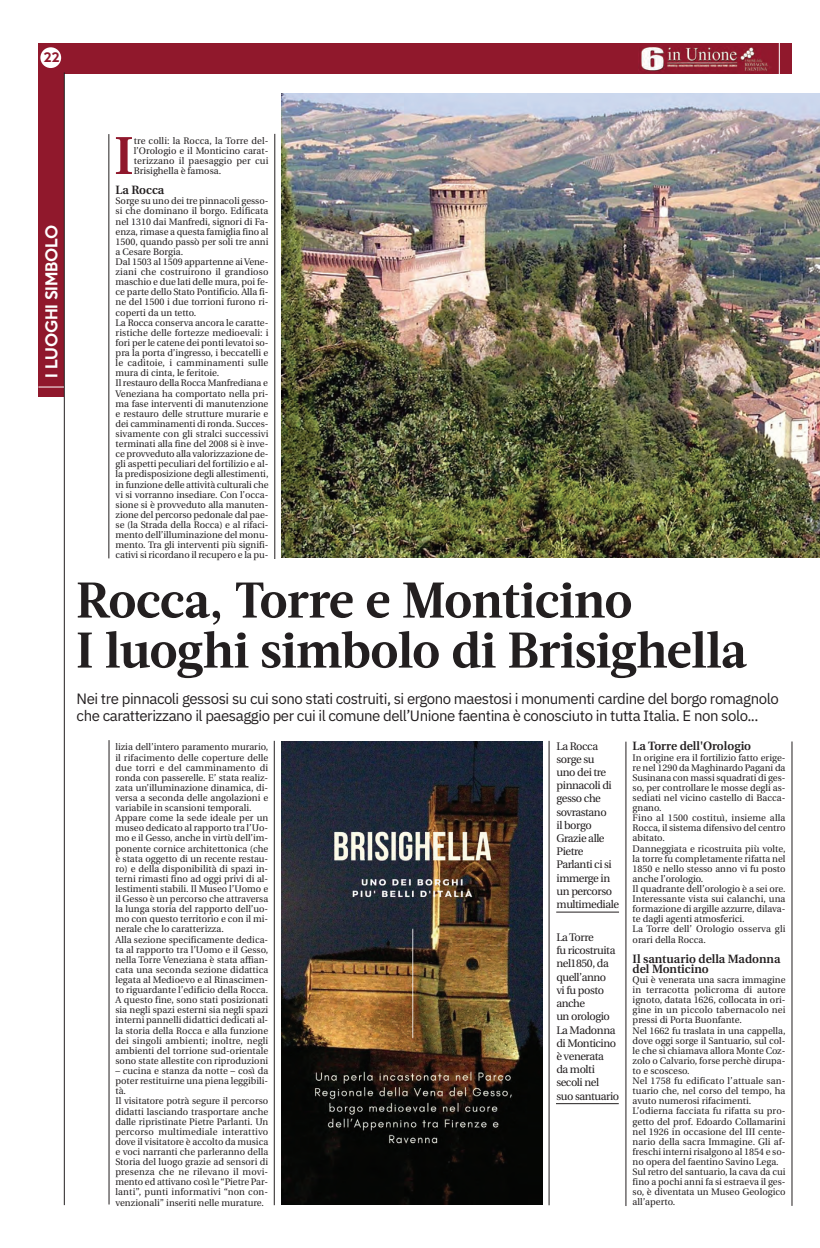
<style>
.page{position:relative;width:820px;height:1248px;background:#fff}
.page>*{position:absolute;margin:0;border:0;box-sizing:border-box;transform-origin:0 0}
.t1{font:600 53.3px "Utopia";color:#90182c}
.t2{font:700 50px/50px "Acta";letter-spacing:-.015em;color:#231f20}
.t3{font:15px/17px "IBM Plex Sans";letter-spacing:-.03em;color:#231f20}
.t4{font:500 15px "Keep Calm";color:#fff}
.t5{font:600 12px/10.1px "Utopia";color:#231f20}
.t6{font:500 12px "Keep Calm";color:#90182c}
.t7{font:11px/13.2px "Utopia";letter-spacing:-.035em;color:#231f20}
.t8{font:9.5px/10.1px "Utopia";color:#231f20}
</style>
<div class="page">
<div style="left:39px;top:43px;width:752px;height:31px;background:#90182c"></div>
<div style="left:38px;top:43px;width:26px;height:354px;background:#90182c"></div>
<div style="left:40px;top:47px;width:21px;height:21px;background:#fff;border-radius:50%"></div>
<hr style="left:64px;top:72px;width:1px;height:1132px;background:#231f20">
<svg style="left:38px;top:386px;width:26px;height:1px"></svg>
<hr style="left:778px;top:41px;width:1px;height:37px;background:#fff">
<img style="left:641px;top:47px;width:129px;height:24px">
<hr style="left:109px;top:134px;width:1px;height:424px;background:#231f20">
<hr style="left:274px;top:134px;width:1px;height:425px;background:#231f20">
<img style="left:281px;top:93px;width:538px;height:464px">
<hr style="left:109px;top:740px;width:1px;height:464px;background:#231f20">
<hr style="left:274px;top:740px;width:1px;height:464px;background:#231f20">
<hr style="left:625px;top:741px;width:1px;height:464px;background:#231f20">
<hr style="left:791px;top:741px;width:1px;height:464px;background:#231f20">
<hr style="left:548px;top:740px;width:1px;height:465px;background:#231f20">
<hr style="left:556px;top:911px;width:62px;height:1px;background:#231f20">
<hr style="left:555px;top:1103px;width:63px;height:1px;background:#231f20">
<img style="left:281px;top:741px;width:261px;height:463px">
<p class="t6" style="left:43px;top:51px;width:18px">22</p>
<h3 class="t4" style="left:43px;top:378px;width:155px;rotate:-90deg">I LUOGHI SIMBOLO</h3>
<h1 class="t1" style="left:114px;top:134px;width:21px">I</h1>
<p class="t8" style="left:134px;top:136px;width:136px;text-align:justify">tre colli: la Rocca, la Torre del&shy;l’Orologio e il Monticino carat&shy;terizzano il paesaggio per cui Brisighella è famosa.</p>
<p class="t5" style="left:116px;top:186px;width:50px">La Rocca</p>
<p class="t8" style="left:116px;top:197px;width:154px">Sorge su uno dei tre pinnacoli gesso&shy;si che dominano il borgo. Edificata nel 1310 dai Manfredi, signori di Fa&shy;enza, rimase a questa famiglia fino al 1500, quando passò per soli tre anni a Cesare Borgia.<br>Dal 1503 al 1509 appartenne ai Vene&shy;ziani che costruirono il grandioso maschio e due lati delle mura, poi fe&shy;ce parte dello Stato Pontificio. Alla fi&shy;ne del 1500 i due torrioni furono ri&shy;coperti da un tetto.<br>La Rocca conserva ancora le caratte&shy;ristiche delle fortezze medioevali: i fori per le catene dei ponti levatoi so&shy;pra la porta d’ingresso, i beccatelli e le caditoie, i camminamenti sulle mura di cinta, le feritoie.<br>Il restauro della Rocca Manfrediana e Veneziana ha comportato nella pri&shy;ma fase interventi di manutenzione e restauro delle strutture murarie e dei camminamenti di ronda. Succes&shy;sivamente con gli stralci successivi terminati alla fine del 2008 si è inve&shy;ce provveduto alla valorizzazione de&shy;gli aspetti peculiari del fortilizio e al&shy;la predisposizione degli allestimenti, in funzione delle attività culturali che vi si vorranno insediare. Con l’occa&shy;sione si è provveduto alla manuten&shy;zione del percorso pedonale dal pae&shy;se (la Strada della Rocca) e al rifaci&shy;mento dell’illuminazione del monu&shy;mento. Tra gli interventi più signifi&shy;cativi si ricordano il recupero e la pu-</p>
<h2 class="t2" style="left:76px;top:580px;width:672px">Rocca, Torre e Monticino<br>I luoghi simbolo di Brisighella</h2>
<h3 class="t3" style="left:77px;top:692px;width:703px">Nei tre pinnacoli gessosi su cui sono stati costruiti, si ergono maestosi i monumenti cardine del borgo romagnolo che caratterizzano il paesaggio per cui il comune dell’Unione faentina è conosciuto in tutta Italia. E non solo...</h3>
<p class="t8" style="left:115px;top:743px;width:154px">lizia dell’intero paramento murario, il rifacimento delle coperture delle due torri e del camminamento di ronda con passerelle. E’ stata realiz&shy;zata un’illuminazione dinamica, di&shy;versa a seconda delle angolazioni e variabile in scansioni temporali.<br>Appare come la sede ideale per un museo dedicato al rapporto tra l’Uo&shy;mo e il Gesso, anche in virtù dell’im&shy;ponente cornice architettonica (che è stata oggetto di un recente restau&shy;ro) e della disponibilità di spazi in&shy;terni rimasti fino ad oggi privi di al&shy;lestimenti stabili. Il Museo l’Uomo e il Gesso è un percorso che attraversa la lunga storia del rapporto dell’uo&shy;mo con questo territorio e con il mi&shy;nerale che lo caratterizza.<br>Alla sezione specificamente dedica&shy;ta al rapporto tra l’Uomo e il Gesso, nella Torre Veneziana è stata affian&shy;cata una seconda sezione didattica legata al Medioevo e al Rinascimen&shy;to riguardante l’edificio della Rocca.<br>A questo fine, sono stati posizionati sia negli spazi esterni sia negli spazi interni pannelli didattici dedicati al&shy;la storia della Rocca e alla funzione dei singoli ambienti; inoltre, negli ambienti del torrione sud-orientale sono state allestite con riproduzioni</p>
<p class="t8" style="left:115px;top:1066px;width:154px">– cucina e stanza da notte – così da poter restituirne una piena leggibili&shy;tà.<br>Il visitatore potrà segure il percorso didatti lasciando trasportare anche dalle ripristinate Pietre Parlanti. Un percorso multimediale interattivo dove il visitatore è accolto da musica e voci narranti che parleranno della Storia del luogo grazie ad sensori di presenza che ne rilevano il movi&shy;mento ed attivano così le “Pietre Par&shy;lanti”, punti informativi “non con&shy;venzionali” inseriti nelle murature.</p>
<p class="t5" style="left:632px;top:742px;width:120px">La Torre dell'Orologio</p>
<p class="t8" style="left:632px;top:753px;width:154px">In origine era il fortilizio fatto erige&shy;re nel 1290 da Maghinardo Pagani da<br>Susinana con massi squadrati di ges&shy;so, per controllare le mosse degli as&shy;sediati nel vicino castello di Bacca&shy;gnano.<br>Fino al 1500 costituì, insieme alla<br>Rocca, il sistema difensivo del centro abitato.<br>Danneggiata e ricostruita più volte, la torre fu completamente rifatta nel<br>1850 e nello stesso anno vi fu posto anche l’orologio.<br>Il quadrante dell’orologio è a sei ore.<br>Interessante vista sui calanchi, una formazione di argille azzurre, dilava&shy;te dagli agenti atmosferici.<br>La Torre dell’ Orologio osserva gli orari della Rocca.</p>
<p class="t5" style="left:632px;top:954px;width:149px">Il santuario della Madonna del Monticino</p>
<p class="t8" style="left:632px;top:975px;width:154px">Qui è venerata una sacra immagine in terracotta policroma di autore ignoto, datata 1626, collocata in ori&shy;gine in un piccolo tabernacolo nei pressi di Porta Buonfante.<br>Nel 1662 fu traslata in una cappella, dove oggi sorge il Santuario, sul col&shy;le che si chiamava allora Monte Coz&shy;zolo o Calvario, forse perchè dirupa&shy;to e scosceso.<br>Nel 1758 fu edificato l’attuale san&shy;tuario che, nel corso del tempo, ha avuto numerosi rifacimenti.<br>L’odierna facciata fu rifatta su pro&shy;getto del prof. Edoardo Collamarini nel 1926 in occasione del III cente&shy;nario della sacra Immagine. Gli af&shy;freschi interni risalgono al 1854 e so&shy;no opera del faentino Savino Lega.<br>Sul retro del santuario, la cava da cui fino a pochi anni fa si estraeva il ges&shy;so, è diventata un Museo Geologico all’aperto.</p>
<p class="t7" style="left:556px;top:740px;width:64px">La Rocca sorge su<br>uno dei tre pinnacoli di gesso che sovrastano<br>il borgo<br>Grazie alle<br>Pietre<br>Parlanti ci si immerge in un percorso multimediale</p>
<p class="t7" style="left:556px;top:931px;width:64px">La Torre<br>fu ricostruita nel1850, da quell’anno<br>vi fu posto anche<br>un orologio<br>La Madonna di Monticino è venerata<br>da molti secoli nel<br>suo santuario</p>
</div>
